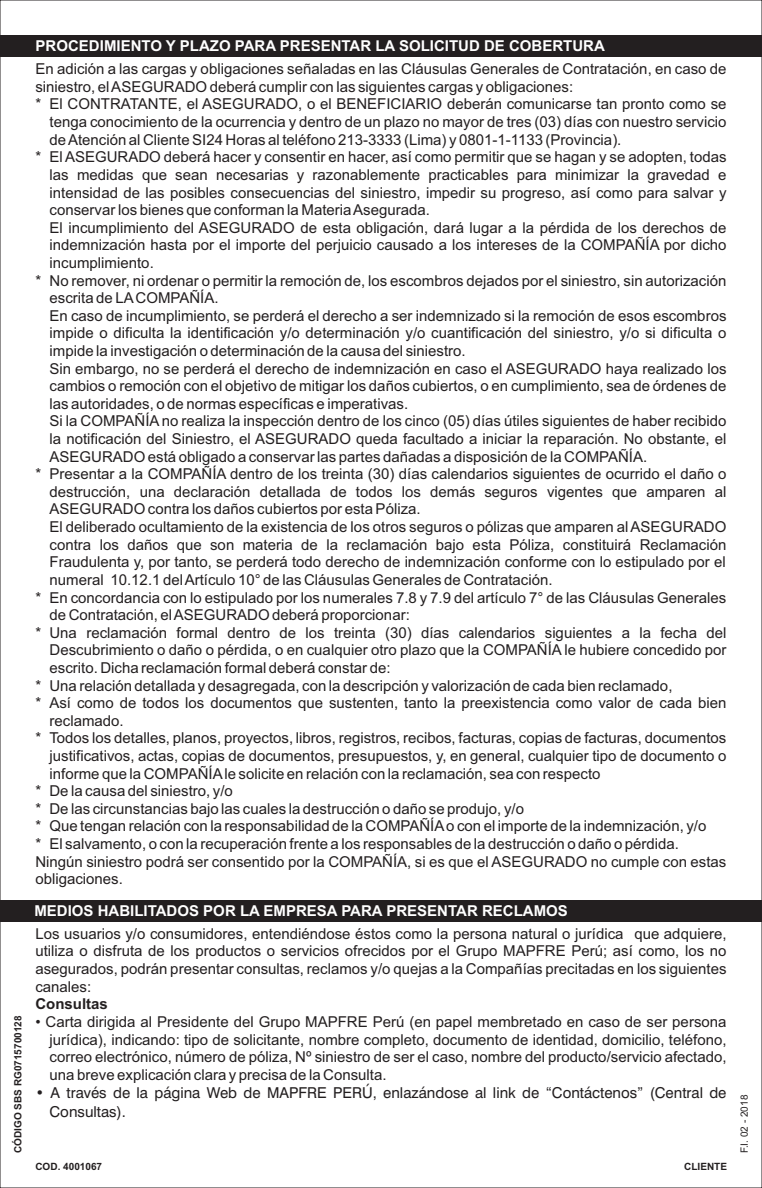
<style>
.page{position:relative;width:762px;height:1188px;background:#fff}
.page>*{position:absolute;margin:0;border:0;box-sizing:border-box;transform-origin:0 0}
.t1{font:15px/17.6px "Arial";color:#231f20;text-align:justify}
.t2{font:700 15px "Arial";color:#fff}
.t3{font:15px/18.9px "Swiss 721 BT";color:#231f20}
.t4{font:700 15px "Arial";color:#231f20}
.t5{font:700 10px "Arial";color:#231f20}
.t6{font:10px "Arial";color:#231f20}
</style>
<div class="page">
<div style="left:0;top:35px;width:762px;height:22px;background:#231f20"></div>
<div style="left:0;top:899px;width:762px;height:22px;background:#231f20"></div>
<p class="t5" style="left:14px;top:1152px;width:139px;rotate:-90deg">CÓDIGO SBS RG0715700128</p>
<p class="t2" style="left:36px;top:41px;width:571px">PROCEDIMIENTO Y PLAZO PARA PRESENTAR LA SOLICITUD DE COBERTURA</p>
<p class="t1" style="left:35px;top:61px;width:692px">En adición a las cargas y obligaciones señaladas en las Cláusulas Generales de Contratación, en caso de</p>
<p class="t1" style="left:35px;top:79px;width:539px">siniestro, el ASEGURADO deberá cumplir con las siguientes cargas y obligaciones:</p>
<p class="t1" style="left:35px;top:97px;width:692px">* El CONTRATANTE, el ASEGURADO, o el BENEFICIARIO deberán comunicarse tan pronto como se</p>
<p class="t1" style="left:50px;top:114px;width:678px">tenga conocimiento de la ocurrencia y dentro de un plazo no mayor de tres (03) días con nuestro servicio</p>
<p class="t1" style="left:50px;top:132px;width:573px">de Atención al Cliente SI24 Horas al teléfono 213-3333 (Lima) y 0801-1-1133 (Provincia).</p>
<p class="t1" style="left:35px;top:149px;width:692px">* El ASEGURADO deberá hacer y consentir en hacer, así como permitir que se hagan y se adopten, todas</p>
<p class="t1" style="left:50px;top:167px;width:678px">las medidas que sean necesarias y razonablemente practicables para minimizar la gravedad e</p>
<p class="t1" style="left:50px;top:185px;width:678px">intensidad de las posibles consecuencias del siniestro, impedir su progreso, así como para salvar y</p>
<p class="t1" style="left:50px;top:202px;width:382px">conservar los bienes que conforman la Materia Asegurada.</p>
<p class="t1" style="left:50px;top:220px;width:678px">El incumplimiento del ASEGURADO de esta obligación, dará lugar a la pérdida de los derechos de</p>
<p class="t1" style="left:50px;top:237px;width:678px">indemnización hasta por el importe del perjuicio causado a los intereses de la COMPAÑÍA por dicho</p>
<p class="t1" style="left:50px;top:255px;width:106px">incumplimiento.</p>
<p class="t1" style="left:35px;top:273px;width:692px">* No remover, ni ordenar o permitir la remoción de, los escombros dejados por el siniestro, sin autorización</p>
<p class="t1" style="left:50px;top:290px;width:170px">escrita de LACOMPAÑÍA.</p>
<p class="t1" style="left:50px;top:308px;width:678px">En caso de incumplimiento, se perderá el derecho a ser indemnizado si la remoción de esos escombros</p>
<p class="t1" style="left:50px;top:325px;width:678px">impide o dificulta la identificación y/o determinación y/o cuantificación del siniestro, y/o si dificulta o</p>
<p class="t1" style="left:50px;top:343px;width:418px">impide la investigación o determinación de la causa del siniestro.</p>
<p class="t1" style="left:49px;top:361px;width:678px">Sin embargo, no se perderá el derecho de indemnización en caso el ASEGURADO haya realizado los</p>
<p class="t1" style="left:50px;top:378px;width:678px">cambios o remoción con el objetivo de mitigar los daños cubiertos, o en cumplimiento, sea de órdenes de</p>
<p class="t1" style="left:50px;top:396px;width:360px">las autoridades, o de normas específicas e imperativas.</p>
<p class="t1" style="left:49px;top:413px;width:678px">Si la COMPAÑÍAno realiza la inspección dentro de los cinco (05) días útiles siguientes de haber recibido</p>
<p class="t1" style="left:50px;top:431px;width:678px">la notificación del Siniestro, el ASEGURADO queda facultado a iniciar la reparación. No obstante, el</p>
<p class="t1" style="left:50px;top:449px;width:599px">ASEGURADO está obligado a conservar las partes dañadas a disposición de la COMPAÑÍA.</p>
<p class="t1" style="left:35px;top:466px;width:692px">* Presentar a la COMPAÑÍA dentro de los treinta (30) días calendarios siguientes de ocurrido el daño o</p>
<p class="t1" style="left:50px;top:484px;width:678px">destrucción, una declaración detallada de todos los demás seguros vigentes que amparen al</p>
<p class="t1" style="left:50px;top:501px;width:373px">ASEGURADO contra los daños cubiertos por esta Póliza.</p>
<p class="t1" style="left:49px;top:519px;width:678px">El deliberado ocultamiento de la existencia de los otros seguros o pólizas que amparen al ASEGURADO</p>
<p class="t1" style="left:50px;top:537px;width:678px">contra los daños que son materia de la reclamación bajo esta Póliza, constituirá Reclamación</p>
<p class="t1" style="left:50px;top:554px;width:677px">Fraudulenta y, por tanto, se perderá todo derecho de indemnización conforme con lo estipulado por el</p>
<p class="t1" style="left:50px;top:572px;width:504px">numeral 10.12.1 del Artículo 10° de las Cláusulas Generales de Contratación.</p>
<p class="t1" style="left:35px;top:589px;width:692px">* En concordancia con lo estipulado por los numerales 7.8 y 7.9 del artículo 7° de las Cláusulas Generales</p>
<p class="t1" style="left:50px;top:607px;width:362px">de Contratación, el ASEGURADO deberá proporcionar:</p>
<p class="t1" style="left:35px;top:625px;width:692px">* Una reclamación formal dentro de los treinta (30) días calendarios siguientes a la fecha del</p>
<p class="t1" style="left:50px;top:642px;width:678px">Descubrimiento o daño o pérdida, o en cualquier otro plazo que la COMPAÑÍA le hubiere concedido por</p>
<p class="t1" style="left:50px;top:660px;width:342px">escrito. Dicha reclamación formal deberá constar de:</p>
<p class="t1" style="left:35px;top:677px;width:638px">* Una relación detallada y desagregada, con la descripción y valorización de cada bien reclamado,</p>
<p class="t1" style="left:35px;top:695px;width:692px">* Así como de todos los documentos que sustenten, tanto la preexistencia como valor de cada bien</p>
<p class="t1" style="left:50px;top:713px;width:76px">reclamado.</p>
<p class="t1" style="left:35px;top:730px;width:692px">* Todos los detalles, planos, proyectos, libros, registros, recibos, facturas, copias de facturas, documentos</p>
<p class="t1" style="left:50px;top:748px;width:678px">justificativos, actas, copias de documentos, presupuestos, y, en general, cualquier tipo de documento o</p>
<p class="t1" style="left:50px;top:765px;width:552px">informe que la COMPAÑÍAle solicite en relación con la reclamación, sea con respecto</p>
<p class="t1" style="left:35px;top:783px;width:199px">* De la causa del siniestro, y/o</p>
<p class="t1" style="left:35px;top:800px;width:490px">* De las circunstancias bajo las cuales la destrucción o daño se produjo, y/o</p>
<p class="t1" style="left:35px;top:818px;width:672px">* Que tengan relación con la responsabilidad de la COMPAÑÍAo con el importe de la indemnización, y/o</p>
<p class="t1" style="left:35px;top:836px;width:645px">* El salvamento, o con la recuperación frente a los responsables de la destrucción o daño o pérdida.</p>
<p class="t1" style="left:35px;top:853px;width:692px">Ningún siniestro podrá ser consentido por la COMPAÑÍA, si es que el ASEGURADO no cumple con estas</p>
<p class="t1" style="left:35px;top:871px;width:89px">obligaciones.</p>
<p class="t2" style="left:34px;top:904px;width:535px">MEDIOS HABILITADOS POR LA EMPRESA PARA PRESENTAR RECLAMOS</p>
<p class="t1" style="left:35px;top:925px;width:692px">Los usuarios y/o consumidores, entendiéndose éstos como la persona natural o jurídica que adquiere, utiliza o disfruta de los productos o servicios ofrecidos por el Grupo MAPFRE Perú; así como, los no asegurados, podrán presentar consultas, reclamos y/o quejas a la Compañías precitadas en los siguientes canales:</p>
<p class="t4" style="left:35px;top:998px;width:74px">Consultas</p>
<p class="t1" style="left:50px;top:1013px;width:678px;text-indent:-14px">• Carta dirigida al Presidente del Grupo MAPFRE Perú (en papel membretado en caso de ser persona jurídica), indicando: tipo de solicitante, nombre completo, documento de identidad, domicilio, teléfono, correo electrónico, número de póliza, Nº siniestro de ser el caso, nombre del producto/servicio afectado, una breve explicación clara y precisa de la Consulta.</p>
<p class="t3" style="left:50px;top:1084px;width:678px;text-indent:-14px">• A través de la página Web de MAPFRE PERÚ, enlazándose al link de “Contáctenos” (Central de<br>Consultas).</p>
<p class="t5" style="left:35px;top:1162px;width:68px">COD. 4001067</p>
<p class="t5" style="left:684px;top:1162px;width:44px">CLIENTE</p>
<p class="t6" style="left:740px;top:1152px;width:60px;rotate:-90deg">F.I. 02 - 2018</p>
</div>
